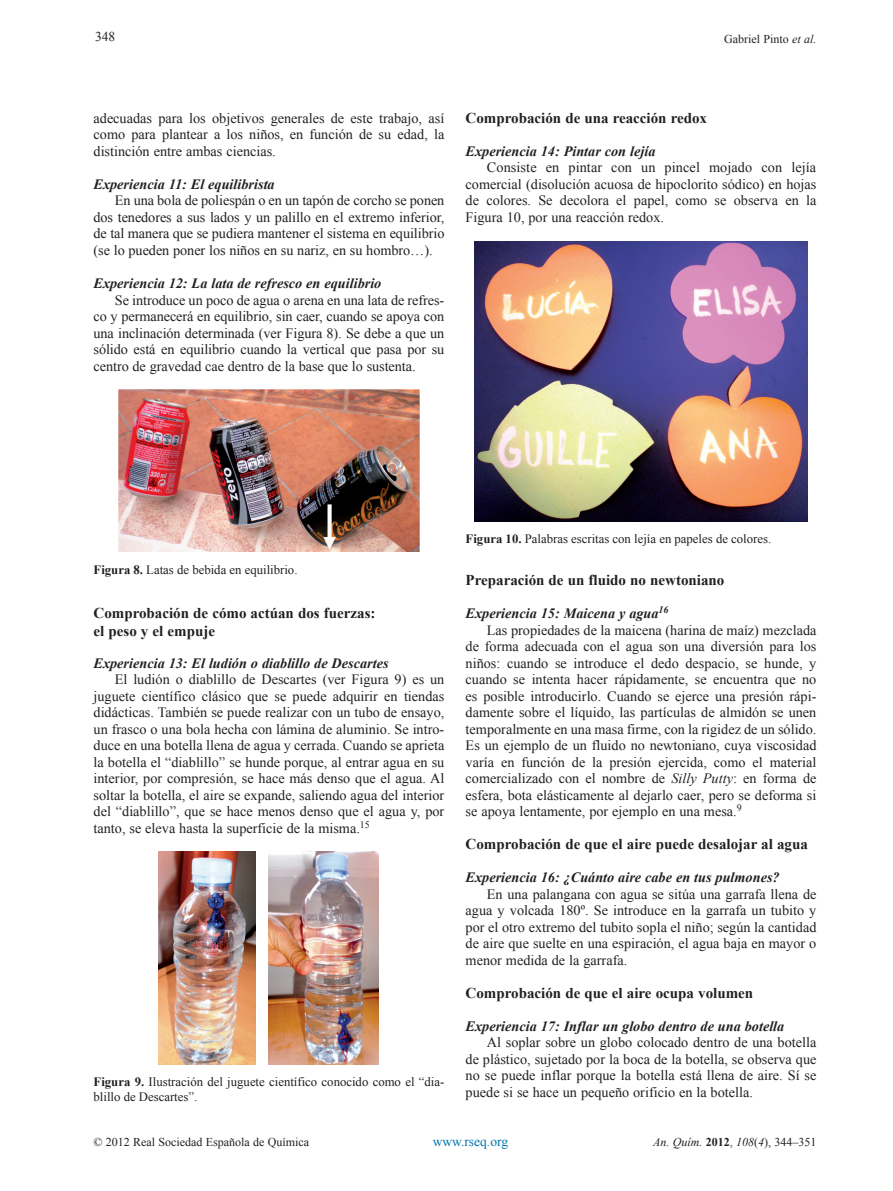
<style>
.page{position:relative;width:893px;height:1191px;background:#fff}
.page>*{position:absolute;margin:0;border:0;box-sizing:border-box;transform-origin:0 0}
.t1{font:700 15px/18px "Times New Roman";color:#231f20}
.t2{font:14.25px/16.5px "Times New Roman";color:#231f20;text-align:justify}
.t3{font:italic 700 14.25px "Times New Roman";color:#231f20}
.t4{font:13.5px "Times New Roman";color:#0073ae}
.t5{font:13.5px "Times New Roman";color:#231f20}
.t6{font:12.75px/15.3px "Times New Roman";color:#231f20}
.t7{font:12px "Times New Roman";color:#231f20}
.t8{font:italic 12px "Times New Roman";color:#231f20}
.s1{font-style:italic}
.s2{font-weight:700}
.s3{font-weight:700;font-style:normal}
.s4{font-style:normal}
</style>
<div class="page">
<img style="left:118px;top:390px;width:302px;height:162px">
<img style="left:159px;top:852px;width:97px;height:212px">
<img style="left:269px;top:852px;width:110px;height:212px">
<img style="left:474px;top:241px;width:334px;height:281px">
<p class="t5" style="left:95px;top:32px;width:22px">348</p>
<p class="t7" style="left:724px;top:34px;width:94px">Gabriel Pinto <span class="s1">et al.</span></p>
<p class="t2" style="left:94px;top:111px;width:352px">adecuadas para los objetivos generales de este trabajo, así como para plantear a los niños, en función de su edad, la distinción entre ambas ciencias.</p>
<p class="t3" style="left:94px;top:179px;width:183px">Experiencia 11: El equilibrista</p>
<p class="t2" style="left:94px;top:194px;width:352px;text-indent:21px">En una bola de poliespán o en un tapón de corcho se ponen dos tenedores a sus lados y un palillo en el extremo inferior, de tal manera que se pudiera mantener el sistema en equilibrio (se lo pueden poner los niños en su nariz, en su hombro…).</p>
<p class="t3" style="left:94px;top:278px;width:289px">Experiencia 12: La lata de refresco en equilibrio</p>
<p class="t2" style="left:94px;top:293px;width:352px;text-indent:21px">Se introduce un poco de agua o arena en una lata de refres&shy;co y permanecerá en equilibrio, sin caer, cuando se apoya con una inclinación determinada (ver Figura 8). Se debe a que un sólido está en equilibrio cuando la vertical que pasa por su centro de gravedad cae dentro de la base que lo sustenta.</p>
<p class="t1" style="left:466px;top:110px;width:243px">Comprobación de una reacción redox</p>
<p class="t3" style="left:466px;top:146px;width:191px">Experiencia 14: Pintar con lejía</p>
<p class="t2" style="left:466px;top:161px;width:352px;text-indent:21px">Consiste en pintar con un pincel mojado con lejía comercial (disolución acuosa de hipoclorito sódico) en hojas de colores. Se decolora el papel, como se observa en la Figura 10, por una reacción redox.</p>
<p class="t6" style="left:94px;top:563px;width:205px"><span class="s2">Figura 8.</span> Latas de bebida en equilibrio.</p>
<p class="t1" style="left:94px;top:605px;width:283px">Comprobación de cómo actúan dos fuerzas: el peso y el empuje</p>
<p class="t3" style="left:94px;top:658px;width:297px">Experiencia 13: El ludión o diablillo de Descartes</p>
<p class="t2" style="left:94px;top:672px;width:352px;text-indent:21px">El ludión o diablillo de Descartes (ver Figura 9) es un juguete científico clásico que se puede adquirir en tiendas didácticas. También se puede realizar con un tubo de ensayo, un frasco o una bola hecha con lámina de aluminio. Se intro&shy;duce en una botella llena de agua y cerrada. Cuando se aprieta la botella el “diablillo” se hunde porque, al entrar agua en su interior, por compresión, se hace más denso que el agua. Al soltar la botella, el aire se expande, saliendo agua del interior del “diablillo”, que se hace menos denso que el agua y, por tanto, se eleva hasta la superficie de la misma.<sup>15</sup></p>
<p class="t6" style="left:94px;top:1075px;width:352px"><span class="s2">Figura 9.</span> Ilustración del juguete científico conocido como el “dia&shy;blillo de Descartes”.</p>
<p class="t6" style="left:466px;top:533px;width:307px"><span class="s2">Figura 10.</span> Palabras escritas con lejía en papeles de colores.</p>
<p class="t1" style="left:466px;top:572px;width:260px">Preparación de un fluido no newtoniano</p>
<p class="t3" style="left:466px;top:608px;width:204px">Experiencia 15: Maicena y agua<sup>16</sup></p>
<p class="t2" style="left:487px;top:623px;width:331px">Las propiedades de la maicena (harina de maíz) mezclada</p>
<p class="t2" style="left:466px;top:639px;width:352px">de forma adecuada con el agua son una diversión para los</p>
<p class="t2" style="left:466px;top:654px;width:352px">niños: cuando se introduce el dedo despacio, se hunde, y</p>
<p class="t2" style="left:466px;top:672px;width:352px">cuando se intenta hacer rápidamente, se encuentra que no</p>
<p class="t2" style="left:466px;top:689px;width:352px">es posible introducirlo. Cuando se ejerce una presión rápi-</p>
<p class="t2" style="left:466px;top:705px;width:352px">damente sobre el líquido, las partículas de almidón se unen</p>
<p class="t2" style="left:466px;top:722px;width:352px">temporalmente en una masa firme, con la rigidez de un sólido.</p>
<p class="t2" style="left:466px;top:738px;width:352px">Es un ejemplo de un fluido no newtoniano, cuya viscosidad</p>
<p class="t2" style="left:466px;top:755px;width:352px">varía en función de la presión ejercida, como el material</p>
<p class="t2" style="left:466px;top:771px;width:352px">comercializado con el nombre de <span class="s1">Silly Putty</span>: en forma de</p>
<p class="t2" style="left:466px;top:788px;width:352px">esfera, bota elásticamente al dejarlo caer, pero se deforma si</p>
<p class="t2" style="left:466px;top:804px;width:278px">se apoya lentamente, por ejemplo en una mesa.<sup>9</sup></p>
<p class="t1" style="left:466px;top:836px;width:344px">Comprobación de que el aire puede desalojar al agua</p>
<p class="t3" style="left:466px;top:872px;width:316px">Experiencia 16: ¿Cuánto aire cabe en tus pulmones?</p>
<p class="t2" style="left:466px;top:887px;width:352px;text-indent:21px">En una palangana con agua se sitúa una garrafa llena de agua y volcada 180º. Se introduce en la garrafa un tubito y por el otro extremo del tubito sopla el niño; según la cantidad de aire que suelte en una espiración, el agua baja en mayor o menor medida de la garrafa.</p>
<p class="t1" style="left:466px;top:985px;width:289px">Comprobación de que el aire ocupa volumen</p>
<p class="t3" style="left:466px;top:1021px;width:320px">Experiencia 17: Inflar un globo dentro de una botella</p>
<p class="t2" style="left:466px;top:1035px;width:352px;text-indent:21px">Al soplar sobre un globo colocado dentro de una botella de plástico, sujetado por la boca de la botella, se observa que no se puede inflar porque la botella está llena de aire. Sí se puede si se hace un pequeño orificio en la botella.</p>
<p class="t7" style="left:94px;top:1138px;width:217px">© 2012 Real Sociedad Española de Química</p>
<p class="t4" style="left:433px;top:1137px;width:77px">www.rseq.org</p>
<p class="t8" style="left:653px;top:1138px;width:165px">An. Quím. <span class="s3">2012</span><span class="s4">,</span> 108<span class="s4">(</span>4<span class="s4">), 344–351</span></p>
</div>
